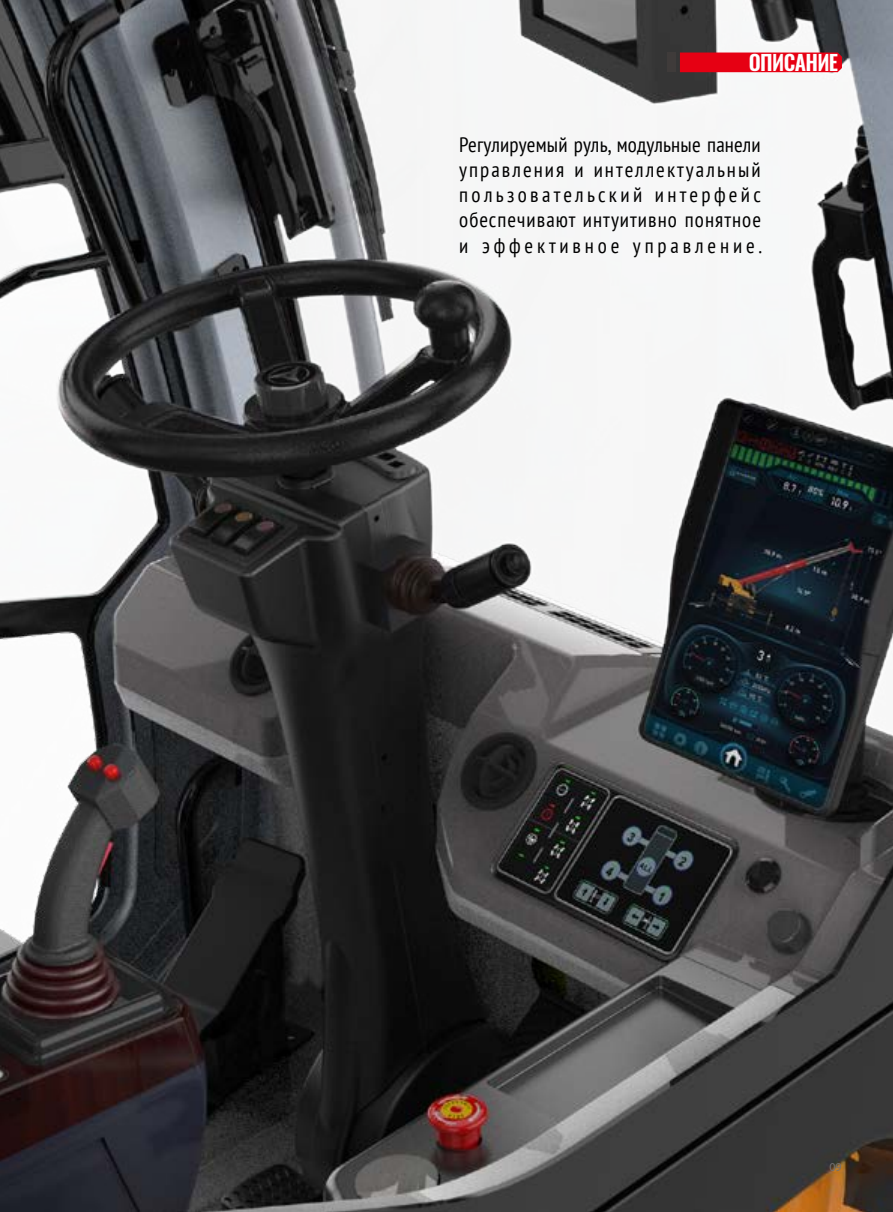
<style>
.page{position:relative;width:893px;height:1212px;background:#fff}
.page>*{position:absolute;margin:0;border:0;box-sizing:border-box;transform-origin:0 0}
.t1{font:condensed 21px/25.2px "PT Sans";letter-spacing:.05em;color:#000;text-align:justify}
.t2{font:600 21px "Oswald";letter-spacing:-.03em;color:#fff}
.t3{font:12px "Myriad Pro";color:#727171}
</style>
<div class="page">
<img style="left:0;top:0;width:893px;height:1212px">
<div style="left:680px;top:53px;width:162px;height:19px;background:#e60013"></div>
<div style="left:667px;top:53px;width:9px;height:19px;background:#3f3b3a"></div>
<p class="t2" style="left:749px;top:44px;width:91px">ОПИСАНИЕ</p>
<p class="t1" style="left:459px;top:131px;width:305px">Регулируемый руль, модульные панели управления и интеллектуальный пользовательский интерфейс обеспечивают интуитивно понятное и эффективное управление.</p>
<p class="t3" style="left:829px;top:1159px;width:14px">09</p>
</div>
